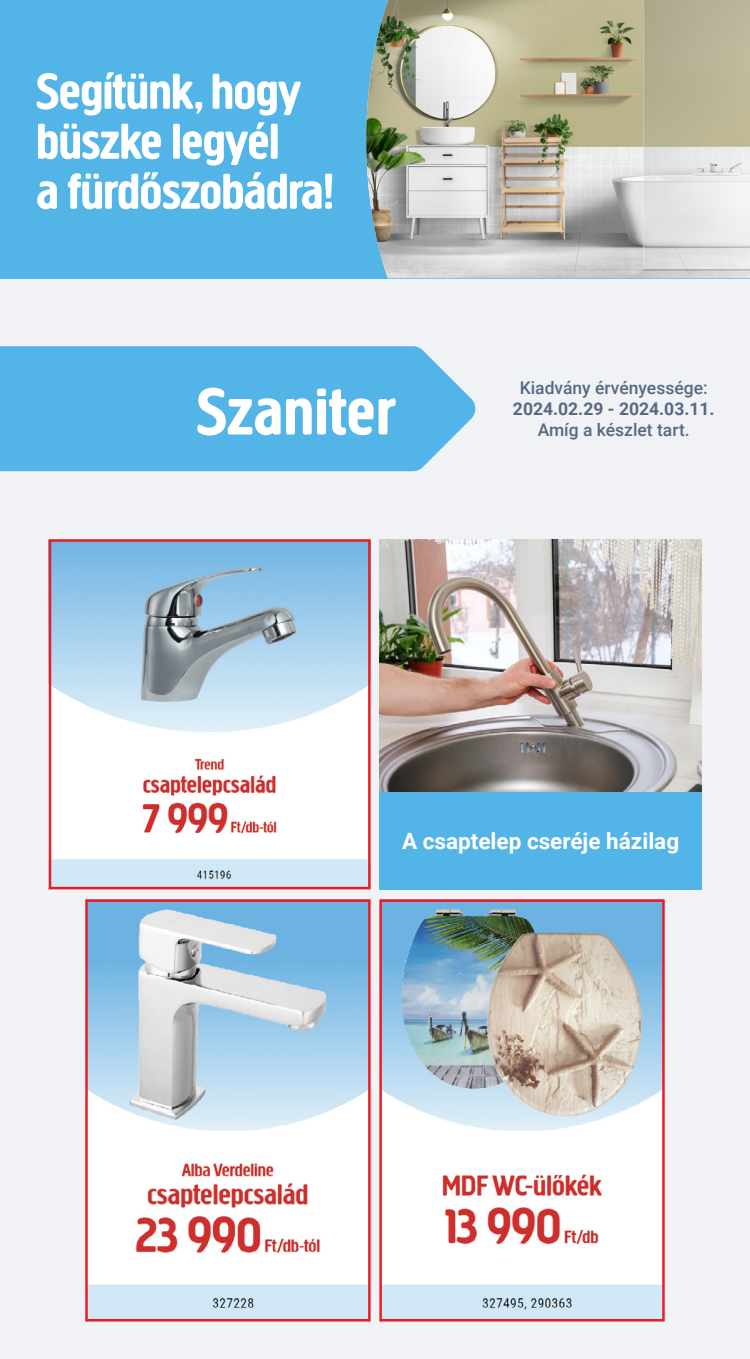
<style>
.page{position:relative;width:750px;height:1359px;background:#f0f2f5}
.page>*{position:absolute;margin:0;border:0;box-sizing:border-box;transform-origin:0 0}
.t1{font:68.75px "Creighton HU";letter-spacing:.015em;color:#fff}
.t2{font:52.5px/50px "Creighton HU";color:#fff}
.t3{font:700 22.5px "Roboto";color:#fff}
.t4{font:500 17.5px "Roboto";color:#576983}
.t5{font:700 17.5px "Roboto";color:#576983}
</style>
<div class="page">
<img style="left:382px;top:902px;width:280px;height:416px">
<div style="left:379px;top:899px;width:286px;height:422px;border:2px solid #ed1c24"></div>
<img style="left:88px;top:902px;width:280px;height:416px">
<div style="left:85px;top:899px;width:286px;height:422px;border:2px solid #ed1c24"></div>
<img style="left:52px;top:542px;width:316px;height:344px">
<div style="left:49px;top:539px;width:322px;height:350px;border:2px solid #ed1c24"></div>
<div style="left:379px;top:791px;width:323px;height:98px;background:#53b5e7"></div>
<img style="left:379px;top:539px;width:323px;height:252px">
<div style="left:0;top:346px;width:476px;height:125px;background:#53b5e7"></div>
<div style="left:0;top:0;width:750px;height:278px;background:#53b5e7"></div>
<img style="left:366px;top:0;width:384px;height:278px">
<p class="t2" style="left:36px;top:66px;width:299px">Segítünk, hogy büszke legyél<br>a fürdőszobádra!</p>
<h1 class="t1" style="left:197px;top:371px;width:200px">Szaniter</h1>
<p class="t4" style="left:520px;top:376px;width:190px">Kiadvány érvényessége:</p>
<p class="t5" style="left:513px;top:397px;width:203px">2024.02.29 - 2024.03.11.</p>
<p class="t4" style="left:538px;top:418px;width:153px">Amíg a készlet tart.</p>
<p class="t3" style="left:402px;top:825px;width:279px">A csaptelep cseréje házilag</p>
</div>
